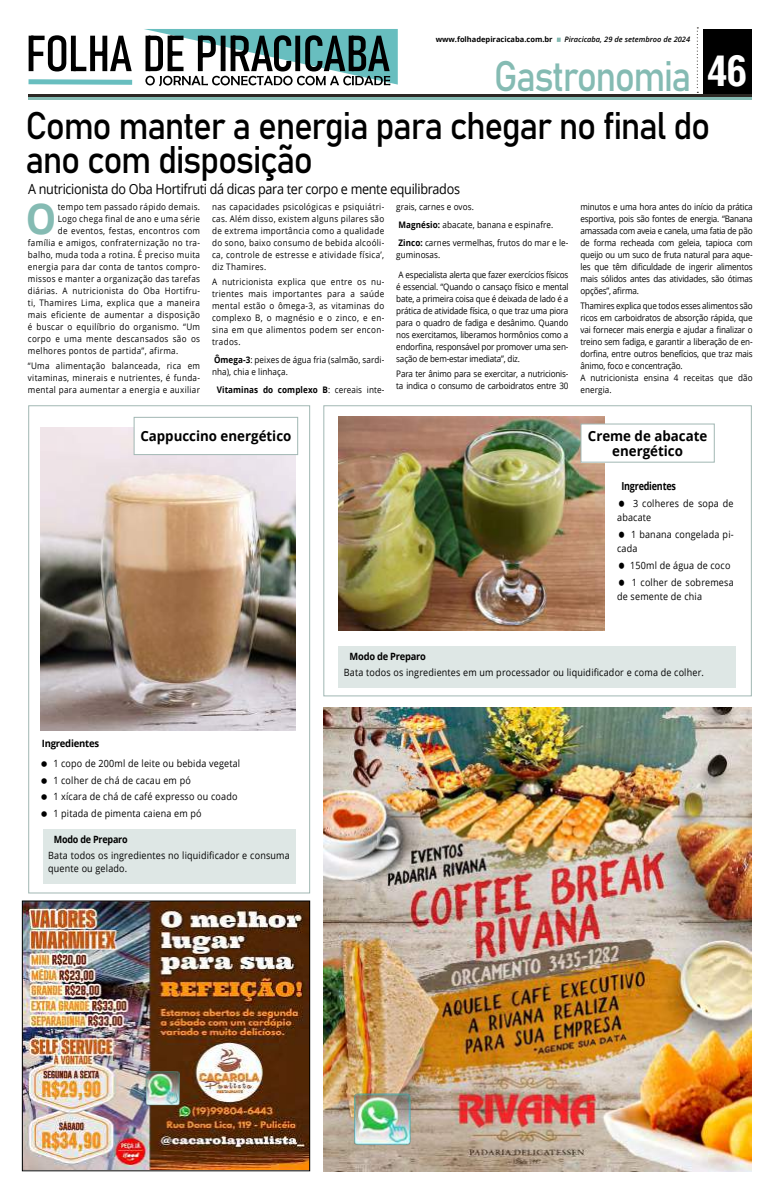
<style>
.page{position:relative;width:780px;height:1191px;background:#fff}
.page>*{position:absolute;margin:0;border:0;box-sizing:border-box;transform-origin:0 0}
.t1{font:700 42.6px "Open Sans";color:#85bbb3;scale:.9 1}
.t2{font:42.1px "Bahnschrift";letter-spacing:-.045em;color:#85bbb3;scale:.89 1}
.t3{font:38px/34px "Bahnschrift";letter-spacing:-.04em;color:#000;scale:.93 1}
.t4{font:14px "Open Sans";letter-spacing:-.025em;color:#000;scale:.9 1}
.t5{font:700 14px/15px "Open Sans";color:#000;text-align:center;scale:.95 1}
.t6{font:700 11px "Open Sans";letter-spacing:-.025em;color:#000;scale:.82 1}
.t7{font:10px/16.8px "Open Sans";letter-spacing:.02em;color:#000;scale:.9 1}
.t8{font:700 10px "Open Sans";letter-spacing:-.025em;color:#000;scale:.9 1}
.t9{font:700 10px "Open Sans";letter-spacing:-.025em;color:#000;scale:.93 1}
.t10{font:700 10px "Open Sans";letter-spacing:-.025em;color:#000;scale:.95 1}
.t11{font:9px/12px "Open Sans";letter-spacing:.04em;color:#000;text-align:justify;scale:.9 1}
.t12{font:9px/12px "Open Sans";letter-spacing:-.02em;color:#000;scale:.9 1}
.t13{font:9px/17.7px "Open Sans";letter-spacing:.01em;color:#000;scale:.9 1}
.t14{font:700 9px "Open Sans";letter-spacing:.01em;color:#000;scale:.9 1}
.t15{font:italic 600 7.5px "Open Sans";color:#000}
.t16{font:700 7.5px "Open Sans";color:#000}
.s1{font-family:"Arena Condensed";font-weight:700;font-size:40.6px;color:#fff}
.s2{font-weight:700}
.s3{font-weight:400}
</style>
<div class="page">
<img style="left:323px;top:708px;width:428px;height:463px">
<div style="left:703px;top:29px;width:48px;height:65px;background:#000"></div>
<hr style="left:28px;top:97px;width:723px;height:2px;background:#85bbb3">
<hr style="left:28px;top:94px;width:723px;height:2px;background:#2c2824">
<svg style="left:696px;top:27px;width:2px;height:66px"></svg>
<svg style="left:28px;top:29px;width:370px;height:57px"></svg>
<svg style="left:556px;top:38px;width:4px;height:4px"></svg>
<img style="left:24px;top:902px;width:284px;height:267px">
<div style="left:22px;top:900px;width:288px;height:271px;border:1px solid #000"></div>
<img style="left:141px;top:1067px;width:43px;height:41px">
<div style="left:323px;top:405px;width:428px;height:291px;border:1px solid #a1b7b3"></div>
<div style="left:43px;top:829px;width:252px;height:54px;background:#dee7e5"></div>
<div style="left:28px;top:405px;width:282px;height:488px;border:1px solid #a1b7b3"></div>
<div style="left:338px;top:646px;width:398px;height:42px;background:#dee7e5"></div>
<img style="left:347px;top:1087px;width:72px;height:63px">
<img style="left:40px;top:427px;width:255px;height:303px">
<div style="left:134px;top:417px;width:164px;height:37px;background:#fff"></div>
<div style="left:134px;top:417px;width:164px;height:38px;border:1px solid #a1b7b3"></div>
<img style="left:338px;top:417px;width:266px;height:214px">
<div style="left:581px;top:424px;width:133px;height:38px;background:#fff"></div>
<div style="left:580px;top:423px;width:134px;height:39px;border:1px solid #a1b7b3"></div>
<p class="t16" style="left:435px;top:34px;width:118px">www.folhadepiracicaba.com.br</p>
<p class="t15" style="left:564px;top:34px;width:127px">Piracicaba, 29 de setembroo de 2024</p>
<h2 class="t2" style="left:493px;top:44px;width:286px">Gastronomia <span class="s1">46</span></h2>
<h3 class="t3" style="left:25px;top:106px;width:738px">Como manter a energia para chegar no final do ano com disposição</h3>
<h3 class="t4" style="left:28px;top:179px;width:481px">A nutricionista do Oba Hortifruti dá dicas para ter corpo e mente equilibrados</h3>
<h1 class="t1" style="left:26px;top:189px;width:35px">O</h1>
<p class="t11" style="left:58px;top:201px;width:160px">tempo tem passado rápido demais.</p>
<p class="t11" style="left:58px;top:213px;width:160px">Logo chega final de ano e uma série</p>
<p class="t11" style="left:58px;top:225px;width:160px">de eventos, festas, encontros com</p>
<p class="t11" style="left:28px;top:237px;width:193px">família e amigos, confraternização no tra-</p>
<p class="t11" style="left:28px;top:249px;width:193px">balho, muda toda a rotina. É preciso muita</p>
<p class="t11" style="left:28px;top:261px;width:193px">energia para dar conta de tantos compro-</p>
<p class="t11" style="left:28px;top:273px;width:193px">missos e manter a organização das tarefas</p>
<p class="t11" style="left:28px;top:285px;width:193px">diárias. A nutricionista do Oba Hortifru-</p>
<p class="t11" style="left:28px;top:297px;width:193px">ti, Thamires Lima, explica que a maneira</p>
<p class="t11" style="left:28px;top:309px;width:193px">mais eficiente de aumentar a disposição</p>
<p class="t11" style="left:28px;top:321px;width:193px">é buscar o equilíbrio do organismo. “Um</p>
<p class="t11" style="left:28px;top:333px;width:193px">corpo e uma mente descansados são os</p>
<p class="t11" style="left:28px;top:345px;width:168px">melhores pontos de partida”, afirma.</p>
<p class="t11" style="left:28px;top:360px;width:193px">“Uma alimentação balanceada, rica em vitaminas, minerais e nutrientes, é funda&shy;mental para aumentar a energia e auxiliar</p>
<p class="t11" style="left:212px;top:201px;width:193px">nas capacidades psicológicas e psiquiátri&shy;cas. Além disso, existem alguns pilares são de extrema importância como a qualidade do sono, baixo consumo de bebida alcoóli&shy;ca, controle de estresse e atividade física’, diz Thamires.</p>
<p class="t11" style="left:212px;top:276px;width:193px">A nutricionista explica que entre os nu&shy;trientes mais importantes para a saúde mental estão o ômega-3, as vitaminas do complexo B, o magnésio e o zinco, e en&shy;sina em que alimentos podem ser encon&shy;trados.</p>
<p class="t13" style="left:212px;top:353px;width:193px;line-height:12px"><span class="s2">Ômega-3</span>: peixes de água fria (salmão, sardi&shy;nha), chia e linhaça.</p>
<p class="t14" style="left:217px;top:383px;width:188px">Vitaminas do complexo B<span class="s3">: cereais inte-</span></p>
<p class="t13" style="left:396px;top:198px;width:193px">grais, carnes e ovos.<br><span class="s2">Magnésio:</span> abacate, banana e espinafre.<br><span class="s2">Zinco:</span> carnes vermelhas, frutos do mar e le-</p>
<p class="t13" style="left:396px;top:245px;width:50px">guminosas.</p>
<p class="t11" style="left:396px;top:269px;width:193px">A especialista alerta que fazer exercícios físicos é essencial. “Quando o cansaço físico e mental bate, a primeira coisa que é deixada de lado é a prática de atividade física, o que traz uma piora para o quadro de fadiga e desânimo. Quando nos exercitamos, liberamos hormônios como a endorfina, responsável por promover uma sen&shy;sação de bem-estar imediata”, diz.</p>
<p class="t12" style="left:396px;top:367px;width:193px">Para ter ânimo para se exercitar, a nutricionis&shy;ta indica o consumo de carboidratos entre 30</p>
<p class="t11" style="left:580px;top:201px;width:193px">minutos e uma hora antes do início da prática esportiva, pois são fontes de energia. “Banana amassada com aveia e canela, uma fatia de pão de forma recheada com geleia, tapioca com queijo ou um suco de fruta natural para aque&shy;les que têm dificuldade de ingerir alimentos mais sólidos antes das atividades, são ótimas opções”, afirma.</p>
<p class="t12" style="left:580px;top:300px;width:193px">Thamires explica que todos esses alimentos são ricos em carboidratos de absorção rápida, que vai fornecer mais energia e ajudar a finalizar o treino sem fadiga, e garantir a liberação de en&shy;dorfina, entre outros benefícios, que traz mais ânimo, foco e concentração.<br>A nutricionista ensina 4 receitas que dão energia.</p>
<h3 class="t5" style="left:140px;top:428px;width:160px">Cappuccino energético</h3>
<h3 class="t5" style="left:588px;top:428px;width:127px">Creme de abacate energético</h3>
<p class="t6" style="left:621px;top:479px;width:68px">Ingredientes</p>
<p class="t7" style="left:617px;top:496px;width:131px;line-height:14px;text-indent:16px">3 colheres de sopa de abacate</p>
<p class="t7" style="left:617px;top:527px;width:131px;line-height:14px;text-indent:14px">1 banana congelada pi&shy;cada</p>
<p class="t7" style="left:630px;top:557px;width:116px">150ml de água de coco<br>1 colher de sobremesa</p>
<p class="t7" style="left:617px;top:587px;width:96px">de semente de chia</p>
<p class="t10" style="left:42px;top:736px;width:62px">Ingredientes</p>
<p class="t7" style="left:53px;top:754px;width:209px">1 copo de 200ml de leite ou bebida vegetal 1 colher de chá de cacau em pó<br>1 xícara de chá de café expresso ou coado 1 pitada de pimenta caiena em pó</p>
<p class="t8" style="left:54px;top:832px;width:83px">Modo de Preparo</p>
<p class="t7" style="left:48px;top:848px;width:270px;line-height:13px">Bata todos os ingredientes no liquidificador e consuma quente ou gelado.</p>
<p class="t9" style="left:349px;top:649px;width:83px">Modo de Preparo</p>
<p class="t7" style="left:344px;top:663px;width:401px">Bata todos os ingredientes em um processador ou liquidificador e coma de colher.</p>
</div>
